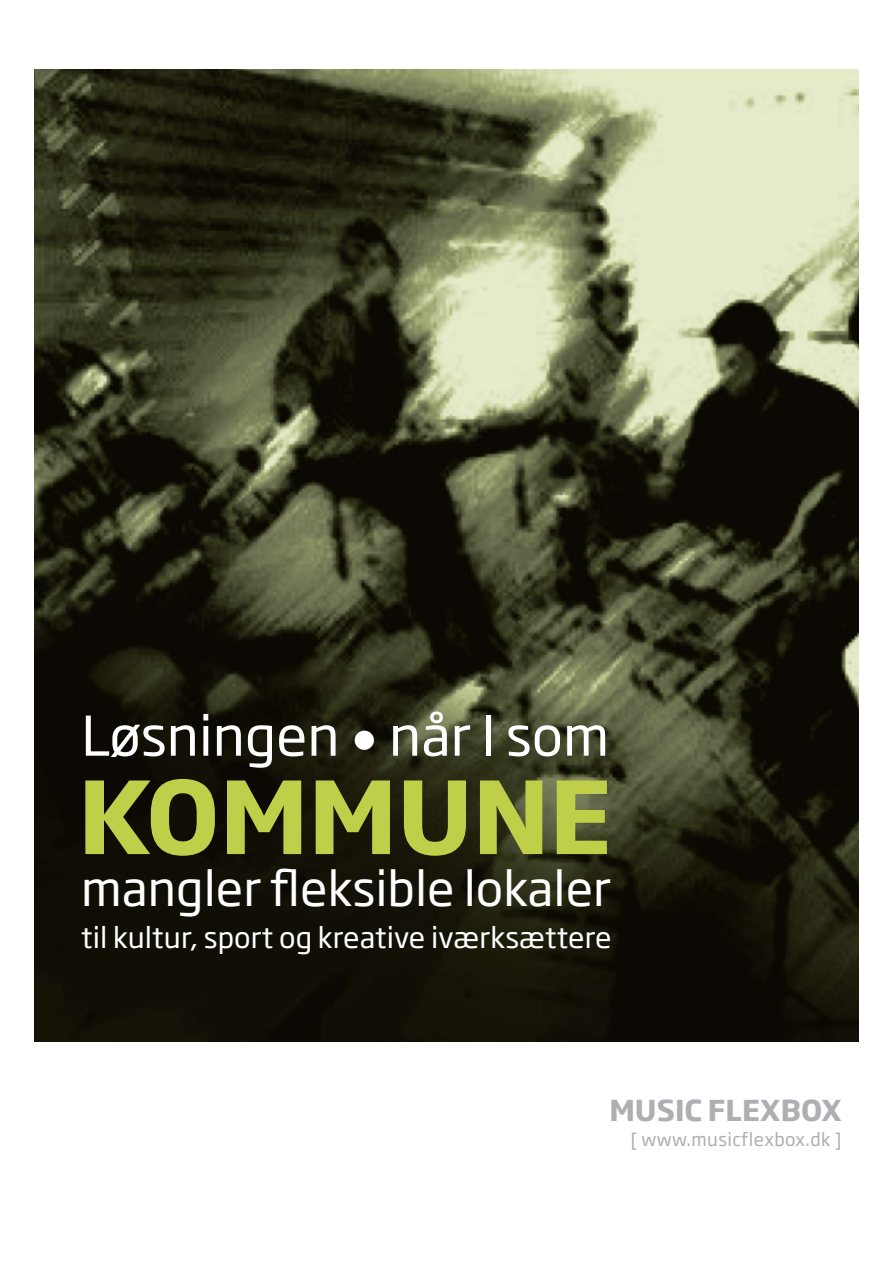
<style>
.page{position:relative;width:893px;height:1263px;background:#fff}
.page>*{position:absolute;margin:0;border:0;box-sizing:border-box;transform-origin:0 0}
.t1{font:700 99px "Soho Gothic Std";color:#c0cf4a}
.t2{font:54px "Soho Gothic Pro";color:#fff}
.t3{font:47.55px "Soho Gothic Pro";color:#fff}
.t4{font:28.5px "Soho Gothic Pro";letter-spacing:.005em;color:#fff}
.t5{font:700 28.5px "Soho Gothic Std";color:#aeafb2}
.t6{font:18px "Soho Gothic Pro";letter-spacing:.02em;color:#aeafb2}
</style>
<div class="page">
<img style="left:34px;top:70px;width:825px;height:971px">
<h2 class="t2" style="left:81px;top:694px;width:529px">Løsningen • når I som</h2>
<h1 class="t1" style="left:78px;top:753px;width:535px">KOMMUNE</h1>
<h3 class="t3" style="left:81px;top:851px;width:531px">mangler fleksible lokaler</h3>
<p class="t4" style="left:81px;top:915px;width:532px">til kultur, sport og kreative iværksættere</p>
<p class="t5" style="left:609px;top:1091px;width:234px">MUSIC FLEXBOX</p>
<p class="t6" style="left:630px;top:1125px;width:213px">[ www.musicflexbox.dk ]</p>
</div>
